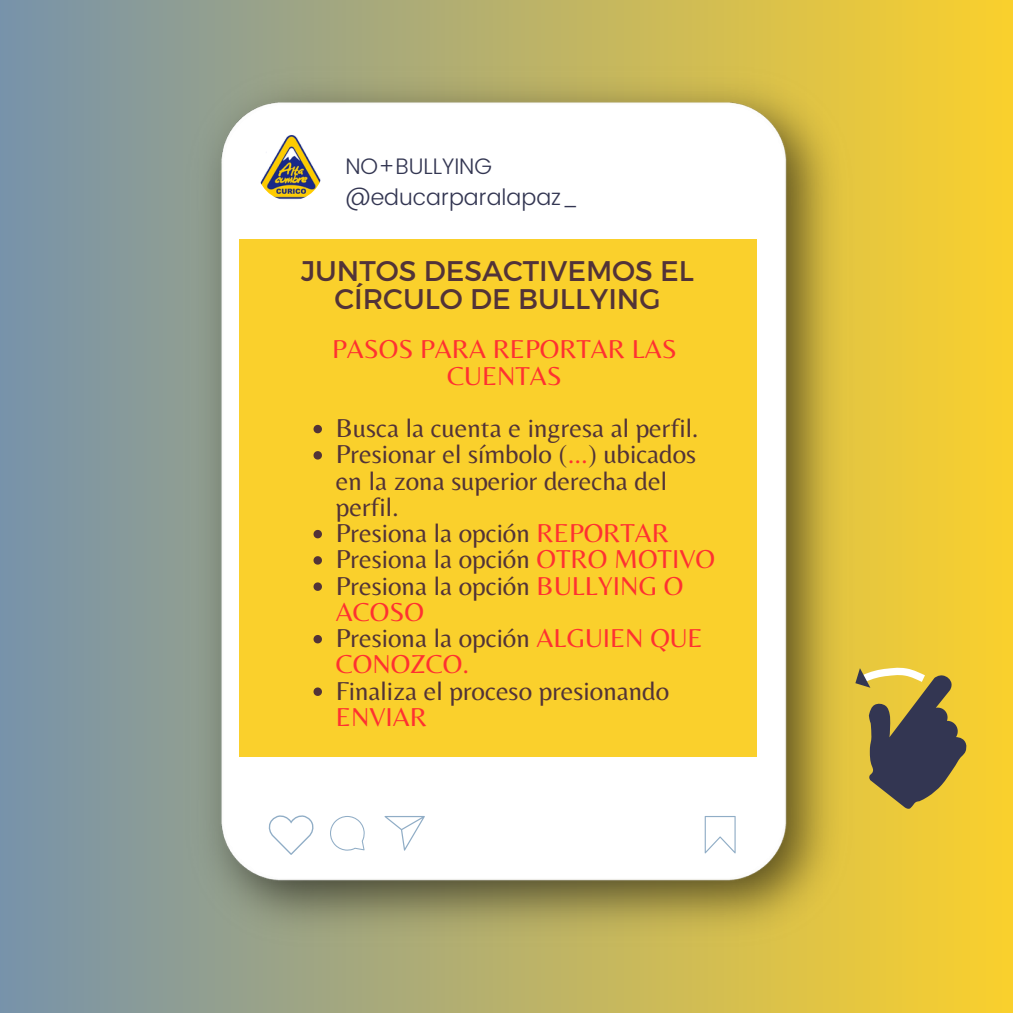
<style>
.page{position:relative;width:1013px;height:1013px;background:#fff}
.page>*{position:absolute;margin:0;border:0;box-sizing:border-box;transform-origin:0 0}
.t1{font:28.38px/28.1px "Montserrat";color:#523338;text-align:center}
.t2{font:27px/26.2px "Belleza";color:#523338}
.t3{font:27px/26.2px "Belleza";color:#ff3131}
.t4{font:300 22.5px "Poppins";color:#333652}
.s1{color:#ff3131}
.s2{color:#523338}
</style>
<div class="page">
<div style="left:0;top:0;width:1012px;height:1012px;background:linear-gradient(to right,#7792aa,#fad02c)"></div>
<img style="left:176px;top:57px;width:685px;height:897px">
<img style="left:257px;top:135px;width:66px;height:66px;border-radius:50%">
<svg style="left:330px;top:816px;width:35px;height:34px"></svg>
<svg style="left:384px;top:816px;width:41px;height:34px"></svg>
<svg style="left:704px;top:816px;width:31px;height:37px"></svg>
<svg style="left:268px;top:814px;width:46px;height:40px"></svg>
<div style="left:239px;top:239px;width:517px;height:517px;background:#fad02c"></div>
<svg style="left:313px;top:425px;width:9px;height:8px"></svg>
<svg style="left:313px;top:451px;width:9px;height:8px"></svg>
<svg style="left:313px;top:530px;width:9px;height:8px"></svg>
<svg style="left:313px;top:556px;width:9px;height:8px"></svg>
<svg style="left:313px;top:582px;width:9px;height:9px"></svg>
<svg style="left:313px;top:635px;width:9px;height:8px"></svg>
<svg style="left:313px;top:687px;width:9px;height:9px"></svg>
<svg style="left:855px;top:667px;width:112px;height:142px;background:#91824a"></svg>
<p class="t4" style="left:345px;top:153px;width:148px">NO+BULLYING</p>
<p class="t4" style="left:345px;top:184px;width:235px">@educarparalapaz_</p>
<p class="t1" style="left:301px;top:255px;width:394px">JUNTOS DESACTIVEMOS EL<br>CÍRCULO DE BULLYING</p>
<p class="t3" style="left:332px;top:335px;width:346px;text-align:center">PASOS PARA REPORTAR LAS<br>CUENTAS</p>
<p class="t2" style="left:336px;top:414px;width:364px">Busca la cuenta e ingresa al perfil.</p>
<p class="t2" style="left:336px;top:440px;width:362px">Presionar el símbolo (<span class="s1">...</span>) ubicados en la zona superior derecha del perfil.</p>
<p class="t2" style="left:336px;top:519px;width:334px">Presiona la opción <span class="s1">REPORTAR</span></p>
<p class="t2" style="left:336px;top:545px;width:380px">Presiona la opción <span class="s1">OTRO MOTIVO</span></p>
<p class="t2" style="left:336px;top:572px;width:349px">Presiona la opción <span class="s1">BULLYING O<br>ACOSO</span></p>
<p class="t3" style="left:336px;top:624px;width:368px"><span class="s2">Presiona la opción</span> ALGUIEN QUE<br>CONOZCO.</p>
<p class="t2" style="left:336px;top:677px;width:335px">Finaliza el proceso presionando<br><span class="s1">ENVIAR</span></p>
</div>
